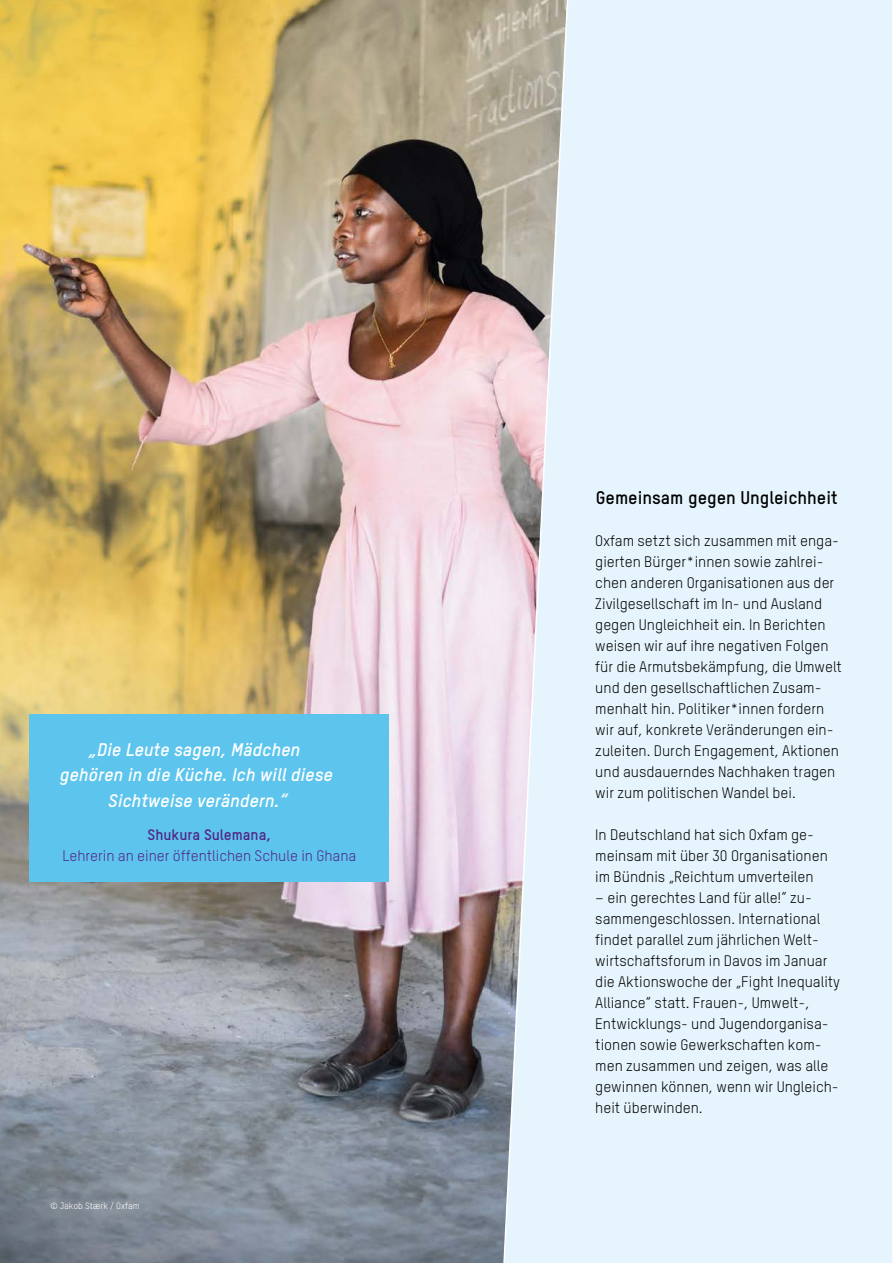
<style>
.page{position:relative;width:893px;height:1263px;background:#fff}
.page>*{position:absolute;margin:0;border:0;box-sizing:border-box;transform-origin:0 0}
.t1{font:italic 700 18px/25.2px "Oxfam TSTARPRO";color:#fff;text-align:center}
.t2{font:700 18px "Oxfam TSTARPRO";color:#000}
.t3{font:15px/21px "Oxfam TSTARPRO";color:#000}
.t4{font:15px "Oxfam TSTARPRO";color:#522583}
.t5{font:700 15px "Oxfam TSTARPRO";color:#522583}
.t6{font:9px "Oxfam TSTARPRO";color:#fff}
</style>
<div class="page">
<img style="left:0;top:0;width:500px;height:1263px">
<svg style="left:500px;top:0;width:392px;height:1263px;background:#e2eff6"></svg>
<div style="left:30px;top:715px;width:359px;height:167px;background:#5dc5ed"></div>
<p class="t1" style="left:60px;top:735px;width:275px">„Die Leute sagen, Mädchen gehören in die Küche. Ich will diese<br>Sichtweise verändern.“</p>
<p class="t5" style="left:148px;top:823px;width:125px">Shukura Sulemana,</p>
<p class="t4" style="left:62px;top:845px;width:296px">Lehrerin an einer öffentlichen Schule in Ghana</p>
<p class="t6" style="left:50px;top:1199px;width:91px">© Jakob Stærk / Oxfam</p>
<p class="t2" style="left:596px;top:484px;width:243px">Gemeinsam gegen Ungleichheit</p>
<p class="t3" style="left:595px;top:529px;width:248px">Oxfam setzt sich zusammen mit enga&shy;gierten Bürger*innen sowie zahlrei&shy;chen anderen Organisationen aus der Zivilgesellschaft im In- und Ausland gegen Ungleichheit ein. In Berichten weisen wir auf ihre negativen Folgen für die Armutsbekämpfung, die Umwelt und den gesellschaftlichen Zusam&shy;menhalt hin. Politiker*innen fordern wir auf, konkrete Veränderungen ein&shy;zuleiten. Durch Engagement, Aktionen und ausdauerndes Nachhaken tragen wir zum politischen Wandel bei.</p>
<p class="t3" style="left:595px;top:823px;width:234px">In Deutschland hat sich Oxfam ge&shy;meinsam mit über 30 Organisationen im Bündnis „Reichtum umverteilen</p>
<p class="t3" style="left:595px;top:886px;width:246px">– ein gerechtes Land für alle!“ zu&shy;sammengeschlossen. International findet parallel zum jährlichen Welt&shy;wirtschaftsforum in Davos im Januar die Aktionswoche der „Fight Inequality Alliance“ statt. Frauen-, Umwelt-, Entwicklungs- und Jugendorganisa&shy;tionen sowie Gewerkschaften kom&shy;men zusammen und zeigen, was alle gewinnen können, wenn wir Ungleich&shy;heit überwinden.</p>
</div>
